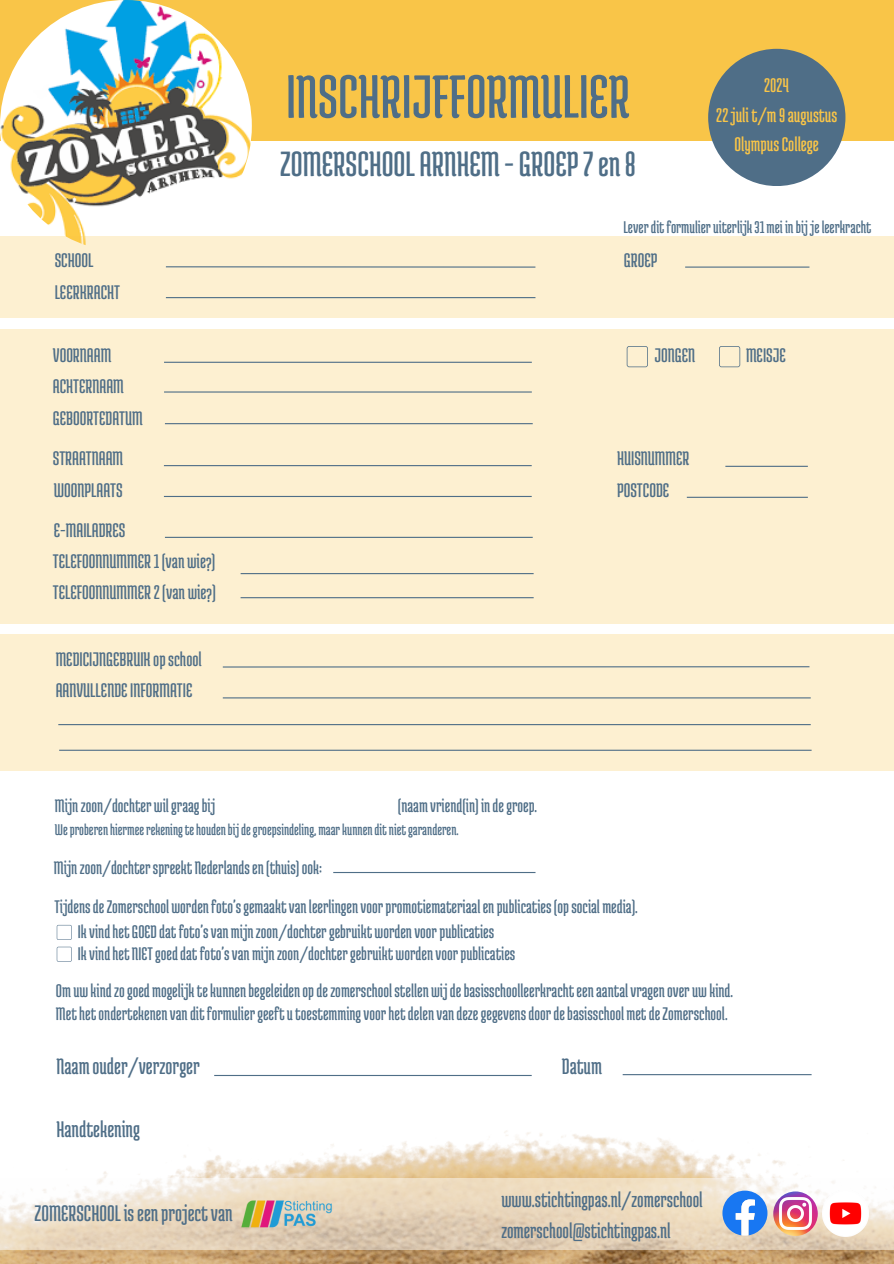
<style>
.page{position:relative;width:894px;height:1264px;background:#fff}
.page>*{position:absolute;margin:0;border:0;box-sizing:border-box;transform-origin:0 0}
.t1{font:64.95px "Medula One";color:#4f6e87}
.t2{font:37.5px "Medula One";color:#4f6e87}
.t3{font:24px "Medula One";color:#4f6e87}
.t4{font:22.5px/31.5px "Medula One";color:#4f6e87}
.t5{font:21px "Medula One";color:#4f6e87}
.t6{font:21px/29.2px "Medula One";color:#f9c548;text-align:center}
.t7{font:19.5px/24.8px "Medula One";color:#4f6e87}
.t8{font:18px "Medula One";color:#4f6e87}
.t9{font:16.5px "Medula One";color:#4f6e87}
</style>
<div class="page">
<div style="left:0;top:0;width:893px;height:141px;background:#f9c548"></div>
<img style="left:0;top:0;width:252px;height:252px;border-radius:50%">
<div style="left:708px;top:49px;width:137px;height:137px;background:#4f6e87;border-radius:50%"></div>
<img style="left:0;top:1130px;width:893px;height:133px">
<svg style="left:0;top:1178px;width:893px;height:72px;background:#eadac4"></svg>
<img style="left:240px;top:1200px;width:102px;height:27px">
<svg style="left:722px;top:1190px;width:45px;height:45px"></svg>
<img style="left:822px;top:1190px;width:46px;height:46px">
<img style="left:773px;top:1191px;width:44px;height:44px;border-radius:50%">
<div style="left:0;top:236px;width:893px;height:82px;background:#fdf0d1"></div>
<hr style="left:166px;top:266px;width:369px;height:2px;background:#4f6e87">
<hr style="left:166px;top:297px;width:369px;height:1px;background:#4f6e87">
<hr style="left:685px;top:266px;width:124px;height:2px;background:#4f6e87">
<div style="left:0;top:329px;width:893px;height:294px;background:#fdf0d1"></div>
<svg style="left:626px;top:346px;width:21px;height:21px"></svg>
<svg style="left:719px;top:346px;width:21px;height:21px"></svg>
<hr style="left:164px;top:362px;width:367px;height:1px;background:#4f6e87">
<hr style="left:164px;top:391px;width:367px;height:1px;background:#4f6e87">
<hr style="left:165px;top:423px;width:367px;height:1px;background:#4f6e87">
<hr style="left:164px;top:465px;width:367px;height:1px;background:#4f6e87">
<hr style="left:164px;top:496px;width:367px;height:1px;background:#4f6e87">
<hr style="left:165px;top:537px;width:367px;height:1px;background:#4f6e87">
<hr style="left:240px;top:573px;width:293px;height:1px;background:#4f6e87">
<hr style="left:240px;top:597px;width:293px;height:1px;background:#4f6e87">
<hr style="left:725px;top:466px;width:82px;height:1px;background:#4f6e87">
<hr style="left:686px;top:497px;width:121px;height:1px;background:#4f6e87">
<div style="left:0;top:634px;width:893px;height:137px;background:#fdf0d1"></div>
<hr style="left:223px;top:666px;width:586px;height:1px;background:#4f6e87">
<hr style="left:223px;top:697px;width:587px;height:1px;background:#4f6e87">
<hr style="left:58px;top:724px;width:752px;height:1px;background:#4f6e87">
<hr style="left:59px;top:749px;width:752px;height:1px;background:#4f6e87">
<svg style="left:57px;top:924px;width:14px;height:15px"></svg>
<svg style="left:57px;top:946px;width:14px;height:15px"></svg>
<hr style="left:214px;top:1074px;width:317px;height:2px;background:#4f6e87">
<hr style="left:622px;top:1074px;width:189px;height:1px;background:#4f6e87">
<hr style="left:333px;top:872px;width:202px;height:1px;background:#4f6e87">
<p class="t1" style="left:286px;top:63px;width:345px">INSCHRIJFFORMULIER</p>
<h4 class="t2" style="left:280px;top:144px;width:357px">ZOMERSCHOOLARNHEM-GROEP7en8</h4>
<h4 class="t6" style="left:716px;top:70px;width:122px">2024<br>22julit/m 9augustus<br>OlympusCollege</h4>
<h4 class="t5" style="left:55px;top:249px;width:40px">SCHOOL</h4>
<h4 class="t5" style="left:55px;top:281px;width:67px">LEERKRACHT</h4>
<h4 class="t5" style="left:53px;top:344px;width:60px">VOORNAAM</h4>
<h4 class="t5" style="left:53px;top:375px;width:73px">ACHTERNAAM</h4>
<h5 class="t5" style="left:53px;top:407px;width:91px">GEBOORTEDATUM</h5>
<h5 class="t5" style="left:53px;top:447px;width:72px">STRAATNAAM</h5>
<p class="t5" style="left:54px;top:479px;width:70px">WOONPLAATS</p>
<h4 class="t5" style="left:54px;top:519px;width:73px">E-MAILADRES</h4>
<p class="t5" style="left:53px;top:550px;width:164px">TELEFOONNUMMER1(van wie?)</p>
<h4 class="t5" style="left:53px;top:581px;width:164px">TELEFOONNUMMER2(van wie?)</h4>
<p class="t5" style="left:56px;top:648px;width:148px">MEDICIJNGEBRUIKopschool</p>
<p class="t5" style="left:56px;top:679px;width:138px">AANVULLENDEINFORMATIE</p>
<h5 class="t7" style="left:55px;top:793px;width:162px">Mijnzoon/dochter wilgraagbij</h5>
<h5 class="t7" style="left:398px;top:793px;width:141px">(naam vriend(in) indegroep.</h5>
<p class="t9" style="left:55px;top:820px;width:405px">Weproberenhiermeerekeningtehoudenbijdegroepsindeling, maarkunnenditnietgaranderen.</p>
<h3 class="t7" style="left:54px;top:854px;width:270px">Mijnzoon/dochterspreektNederlandsen(thuis)ook:</h3>
<h5 class="t8" style="left:623px;top:217px;width:249px">Leverditformulieruiterlijk31 mei inbij jeleerkracht</h5>
<h4 class="t5" style="left:623px;top:249px;width:35px">GROEP</h4>
<h4 class="t5" style="left:654px;top:344px;width:42px">JONGEN</h4>
<h4 class="t5" style="left:745px;top:344px;width:41px">MEISJE</h4>
<h5 class="t5" style="left:617px;top:447px;width:74px">HUISNUMMER</h5>
<h4 class="t5" style="left:617px;top:479px;width:54px">POSTCODE</h4>
<p class="t7" style="left:78px;top:894px;width:561px;text-indent:-23px">TijdensdeZomerschool wordenfoto'sgemaaktvanleerlingenvoorpromotiemateriaalenpublicaties(opsocial media).<br>IkvindhetGOEDdatfoto'svan mijnzoon/dochtergebruikt wordenvoorpublicaties</p>
<p class="t7" style="left:78px;top:941px;width:439px">IkvindhetNIETgoeddatfoto'svan mijnzoon/dochtergebruikt wordenvoorpublicaties</p>
<h5 class="t7" style="left:56px;top:979px;width:678px;line-height:22.5px">Om uw kindzogoed mogelijktekunnenbegeleidenopdezomerschoolstellen wijdebasisschoolleerkrachteenaantalvragenoveruw kind.<br>Methetondertekenenvanditformuliergeeftutoestemmingvoorhetdelenvandezegegevensdoordebasisschool metdeZomerschool.</h5>
<h3 class="t3" style="left:56px;top:1053px;width:145px">Naam ouder/verzorger</h3>
<h3 class="t3" style="left:561px;top:1053px;width:42px">Datum</h3>
<p class="t3" style="left:56px;top:1116px;width:85px">Handtekening</p>
<h4 class="t3" style="left:35px;top:1200px;width:200px">ZOMERSCHOOLiseenprojectvan</h4>
<h4 class="t4" style="left:501px;top:1183px;width:203px">www.stichtingpas.nl/zomerschool zomerschool@stichtingpas.nl</h4>
</div>
